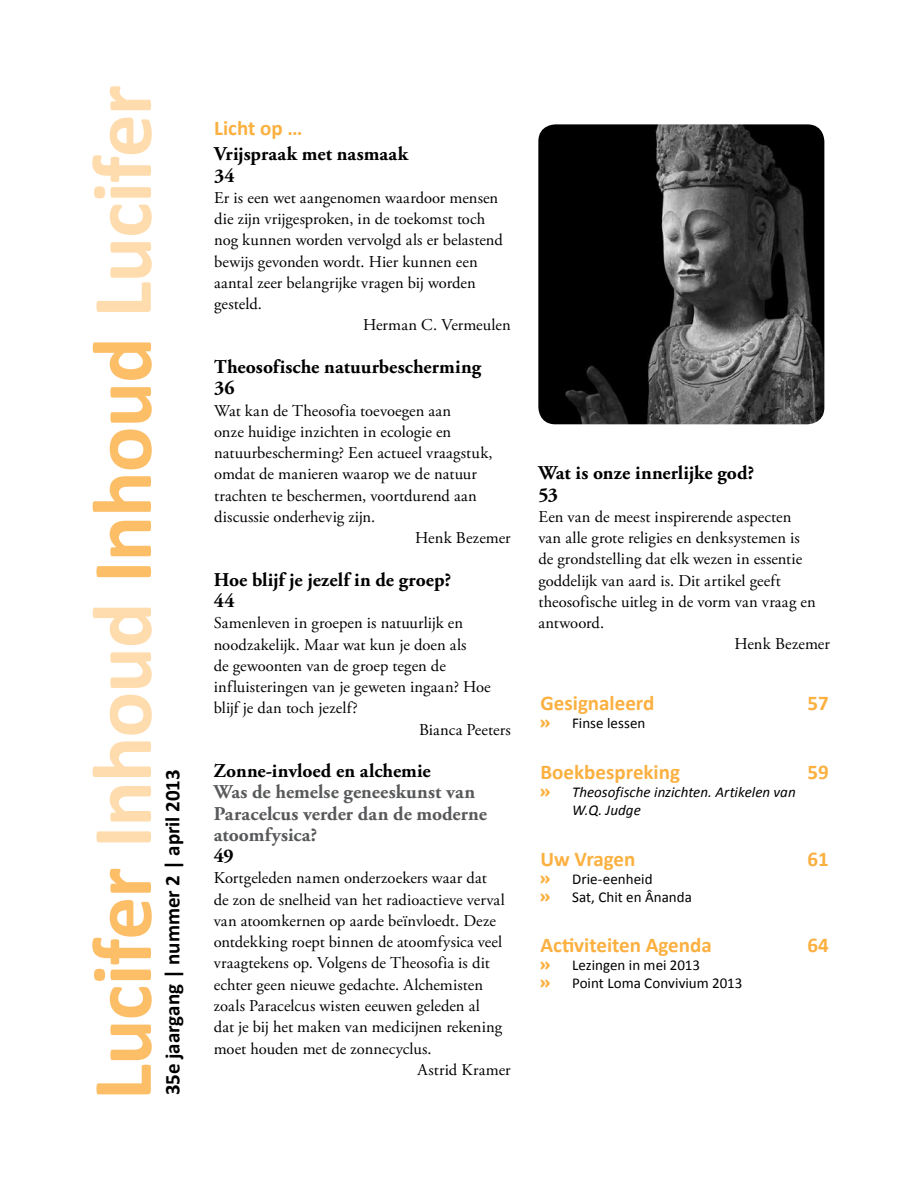
<style>
.page{position:relative;width:915px;height:1191px;background:#fff}
.page>*{position:absolute;margin:0;border:0;box-sizing:border-box;transform-origin:0 0}
.t1{font:700 85.5px "Calibri";letter-spacing:-.015em;color:#fdbe68}
.t2{font:700 21px "Calibri";color:#fbb040}
.t3{font:700 21px "Calibri";letter-spacing:-.005em;color:#000}
.t4{font:700 19.5px/21.3px "Adobe Garamond Pro";letter-spacing:.005em;color:#000}
.t5{font:700 19.5px/21.3px "Adobe Garamond Pro";letter-spacing:.005em;color:#58595b}
.t6{font:16.5px "Adobe Garamond Pro";letter-spacing:.005em;color:#000}
.t7{font:15px/18.3px "Calibri";color:#000}
.t8{font:italic 15px/18.3px "Calibri";color:#000}
.s1{color:#ffdcae}
.s2{font-family:"Cooper";font-weight:900;font-size:18px;color:#fbb040}
.s3{font-family:"Cooper";font-weight:900;font-style:normal;font-size:18px;color:#fbb040}
</style>
<div class="page">
<img style="left:538px;top:124px;width:286px;height:300px">
<h1 class="t1" style="left:69px;top:1100px;width:1016px;rotate:-90deg">Lucifer <span class="s1">Inhoud</span> Inhoud <span class="s1">Lucifer</span></h1>
<p class="t3" style="left:159px;top:1095px;width:327px;rotate:-90deg">35e jaargang | nummer 2 | april 2013</p>
<p class="t2" style="left:214px;top:115px;width:90px">Licht op …</p>
<p class="t4" style="left:214px;top:144px;width:195px">Vrijspraak met nasmaak<br>34</p>
<p class="t6" style="left:214px;top:188px;width:285px">Er is een wet aangenomen waardoor mensen</p>
<p class="t6" style="left:214px;top:209px;width:272px">die zijn vrijgesproken, in de toekomst toch</p>
<p class="t6" style="left:214px;top:230px;width:290px">nog kunnen worden vervolgd als er belastend</p>
<p class="t6" style="left:214px;top:251px;width:265px">bewijs gevonden wordt. Hier kunnen een</p>
<p class="t6" style="left:214px;top:273px;width:263px">aantal zeer belangrijke vragen bij worden</p>
<p class="t6" style="left:214px;top:294px;width:49px">gesteld.</p>
<p class="t6" style="left:363px;top:315px;width:149px">Herman C. Vermeulen</p>
<p class="t4" style="left:214px;top:356px;width:268px">Theosofische natuurbescherming<br>36</p>
<p class="t6" style="left:214px;top:400px;width:238px">Wat kan de Theosofia toevoegen aan</p>
<p class="t6" style="left:214px;top:422px;width:238px">onze huidige inzichten in ecologie en</p>
<p class="t6" style="left:214px;top:443px;width:280px">natuurbescherming? Een actueel vraagstuk,</p>
<p class="t6" style="left:214px;top:464px;width:264px">omdat de manieren waarop we de natuur</p>
<p class="t6" style="left:214px;top:485px;width:264px">trachten te beschermen, voortdurend aan</p>
<p class="t6" style="left:214px;top:507px;width:163px">discussie onderhevig zijn.</p>
<p class="t6" style="left:415px;top:528px;width:97px">Henk Bezemer</p>
<p class="t4" style="left:214px;top:569px;width:239px">Hoe blijf je jezelf in de groep?<br>44</p>
<p class="t6" style="left:214px;top:613px;width:251px">Samenleven in groepen is natuurlijk en</p>
<p class="t6" style="left:214px;top:634px;width:254px">noodzakelijk. Maar wat kun je doen als</p>
<p class="t6" style="left:214px;top:655px;width:233px">de gewoonten van de groep tegen de</p>
<p class="t6" style="left:214px;top:677px;width:278px">influisteringen van je geweten ingaan? Hoe</p>
<p class="t6" style="left:214px;top:698px;width:146px">blijf je dan toch jezelf?</p>
<p class="t6" style="left:419px;top:719px;width:93px">Bianca Peeters</p>
<p class="t4" style="left:214px;top:760px;width:218px">Zonne-invloed en alchemie</p>
<p class="t5" style="left:214px;top:782px;width:274px">Was de hemelse geneeskunst van<br>Paracelcus verder dan de moderne atoomfysica?</p>
<p class="t4" style="left:214px;top:845px;width:21px">49</p>
<p class="t6" style="left:214px;top:868px;width:274px">Kortgeleden namen onderzoekers waar dat</p>
<p class="t6" style="left:214px;top:889px;width:292px">de zon de snelheid van het radioactieve verval</p>
<p class="t6" style="left:214px;top:910px;width:284px">van atoomkernen op aarde beïnvloedt. Deze</p>
<p class="t6" style="left:214px;top:932px;width:290px">ontdekking roept binnen de atoomfysica veel</p>
<p class="t6" style="left:214px;top:953px;width:277px">vraagtekens op. Volgens de Theosofia is dit</p>
<p class="t6" style="left:214px;top:974px;width:271px">echter geen nieuwe gedachte. Alchemisten</p>
<p class="t6" style="left:214px;top:996px;width:267px">zoals Paracelcus wisten eeuwen geleden al</p>
<p class="t6" style="left:214px;top:1017px;width:290px">dat je bij het maken van medicijnen rekening</p>
<p class="t6" style="left:214px;top:1038px;width:219px">moet houden met de zonnecyclus.</p>
<p class="t6" style="left:417px;top:1059px;width:95px">Astrid Kramer</p>
<p class="t4" style="left:538px;top:463px;width:217px">Wat is onze innerlijke god?<br>53</p>
<p class="t6" style="left:538px;top:507px;width:254px">Een van de meest inspirerende aspecten</p>
<p class="t6" style="left:538px;top:528px;width:263px">van alle grote religies en denksystemen is</p>
<p class="t6" style="left:538px;top:549px;width:265px">de grondstelling dat elk wezen in essentie</p>
<p class="t6" style="left:538px;top:570px;width:244px">goddelijk van aard is. Dit artikel geeft</p>
<p class="t6" style="left:538px;top:592px;width:279px">theosofische uitleg in de vorm van vraag en</p>
<p class="t6" style="left:538px;top:613px;width:67px">antwoord.</p>
<p class="t6" style="left:734px;top:634px;width:97px">Henk Bezemer</p>
<p class="t2" style="left:540px;top:690px;width:115px">Gesignaleerd</p>
<p class="t2" style="left:807px;top:690px;width:23px">57</p>
<p class="t7" style="left:540px;top:713px;width:106px"><span class="s2">»</span> Finse lessen</p>
<p class="t2" style="left:540px;top:758px;width:141px">Boekbespreking</p>
<p class="t2" style="left:807px;top:758px;width:23px">59</p>
<p class="t8" style="left:572px;top:782px;width:225px;text-indent:-32px"><span class="s3">»</span> Theosofische inzichten. Artikelen van<br>W.Q. Judge</p>
<p class="t2" style="left:540px;top:845px;width:96px">Uw Vragen</p>
<p class="t2" style="left:807px;top:845px;width:23px">61</p>
<p class="t7" style="left:540px;top:869px;width:153px"><span class="s2">»</span> Drie-eenheid<br><span class="s2">»</span> Sat, Chit en Ânanda</p>
<p class="t2" style="left:540px;top:931px;width:173px">Activiteiten Agenda</p>
<p class="t2" style="left:807px;top:931px;width:23px">64</p>
<p class="t7" style="left:540px;top:955px;width:203px"><span class="s2">»</span> Lezingen in mei 2013<br><span class="s2">»</span> Point Loma Convivium 2013</p>
</div>
